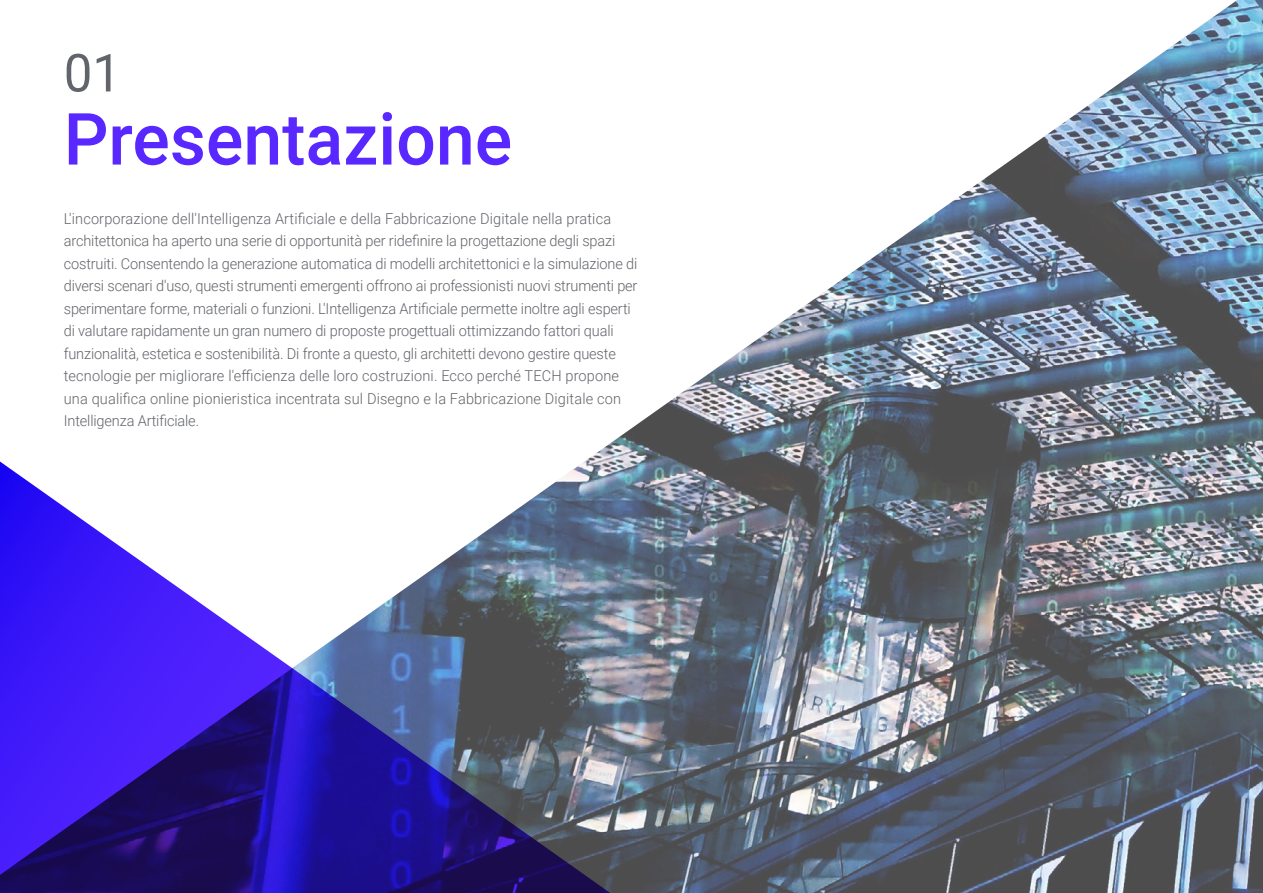
<style>
.page{position:relative;width:1263px;height:893px;background:#fff}
.page>*{position:absolute;margin:0;border:0;box-sizing:border-box;transform-origin:0 0}
.t1{font:500 72px "Roboto";color:#5927ff}
.t2{font:52.5px "Roboto";color:#61646a}
.t3{font:300 15px/22.5px "Roboto";letter-spacing:-.01em;color:#61646a}
</style>
<div class="page">
<img style="left:606px;top:0;width:657px;height:893px">
<svg style="left:0;top:446px;width:640px;height:447px"></svg>
<h2 class="t2" style="left:64px;top:36px;width:59px">01</h2>
<h1 class="t1" style="left:64px;top:89px;width:450px">Presentazione</h1>
<p class="t3" style="left:64px;top:207px;width:575px">L'incorporazione dell'Intelligenza Artificiale e della Fabbricazione Digitale nella pratica architettonica ha aperto una serie di opportunità per ridefinire la progettazione degli spazi costruiti. Consentendo la generazione automatica di modelli architettonici e la simulazione di diversi scenari d'uso, questi strumenti emergenti offrono ai professionisti nuovi strumenti per sperimentare forme, materiali o funzioni. L'Intelligenza Artificiale permette inoltre agli esperti di valutare rapidamente un gran numero di proposte progettuali ottimizzando fattori quali funzionalità, estetica e sostenibilità. Di fronte a questo, gli architetti devono gestire queste tecnologie per migliorare l'efficienza delle loro costruzioni. Ecco perché TECH propone una qualifica online pionieristica incentrata sul Disegno e la Fabbricazione Digitale con Intelligenza Artificiale.</p>
</div>
